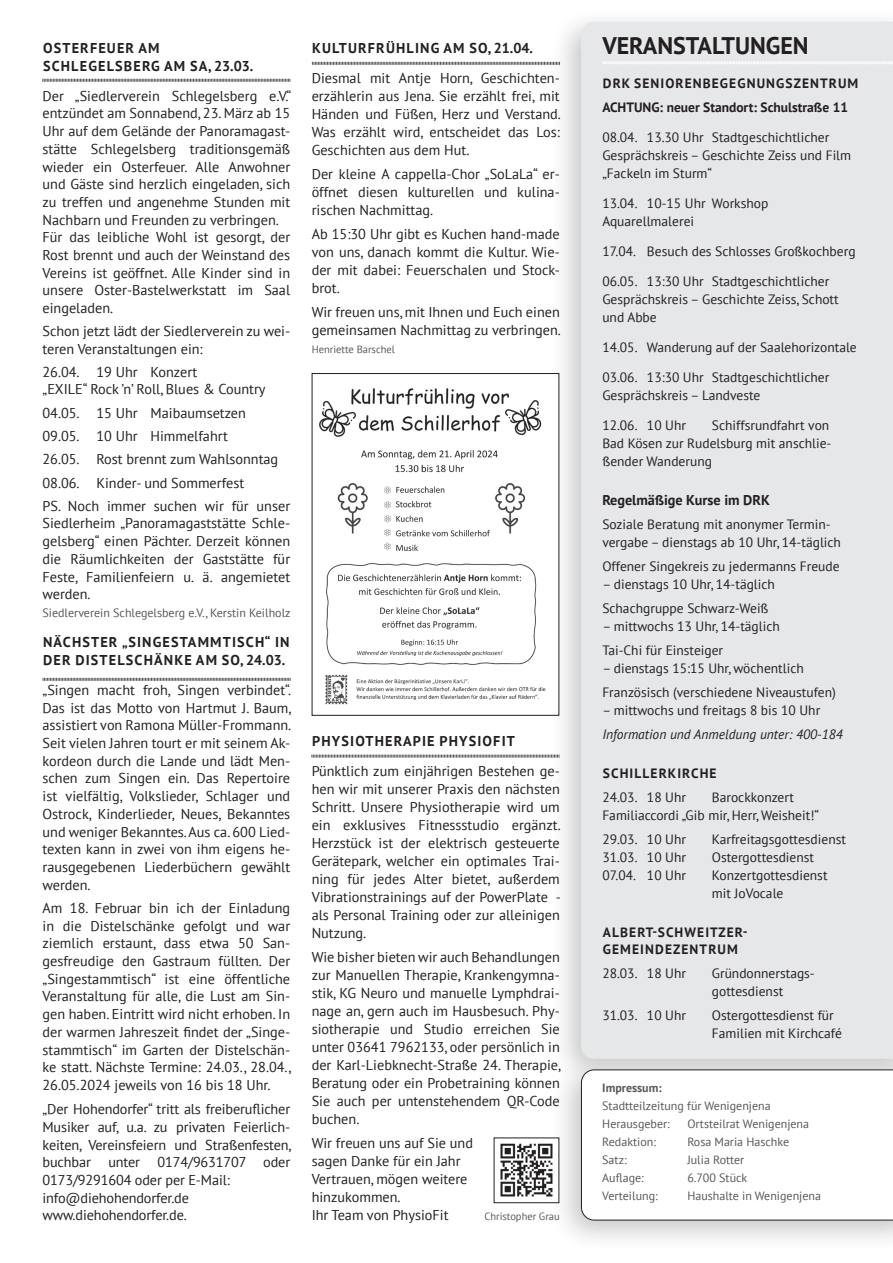
<style>
.page{position:relative;width:893px;height:1263px;background:#fff}
.page>*{position:absolute;margin:0;border:0;box-sizing:border-box;transform-origin:0 0}
.t1{font:700 24px "PT Sans";color:#231f20}
.t2{font:14.25px/17.7px "PT Sans";color:#231f20;text-align:justify}
.t3{font:700 14.25px/17.2px "PT Sans";letter-spacing:.08em;color:#231f20}
.t4{font:700 14.25px "PT Sans";color:#231f20}
.t5{font:13.5px/18px "PT Sans";color:#231f20}
.t6{font:700 13.5px/24px "PT Sans";letter-spacing:.015em;color:#231f20}
.t7{font:700 13.5px/17.2px "PT Sans";letter-spacing:.08em;color:#231f20}
.t8{font:italic 13.5px "PT Sans";color:#231f20}
.t9{font:12px/18px "PT Sans";color:#57585a}
.t10{font:700 12px "PT Sans";color:#57585a}
.t11{font:10.5px "PT Sans";color:#57585a}
</style>
<div class="page">
<svg style="left:43px;top:79px;width:248px;height:3px"></svg>
<div style="left:549px;top:6px;width:344px;height:1085px;background:#231f20;opacity:.25"></div>
<div style="left:581px;top:22px;width:312px;height:1032px;background:#e6e7e9"></div>
<div style="left:549px;top:1054px;width:344px;height:198px;background:#231f20;opacity:.25"></div>
<svg style="left:581px;top:1069px;width:312px;height:151px"></svg>
<svg style="left:602px;top:61px;width:291px;height:4px"></svg>
<svg style="left:312px;top:62px;width:248px;height:3px"></svg>
<img style="left:319px;top:378px;width:238px;height:327px">
<div style="left:312px;top:373px;width:247px;height:343px;border:1px solid #231f20"></div>
<svg style="left:43px;top:678px;width:248px;height:3px"></svg>
<svg style="left:312px;top:755px;width:248px;height:3px"></svg>
<img style="left:500px;top:1139px;width:57px;height:62px">
<p class="t3" style="left:43px;top:40px;width:212px">OSTERFEUER AM<br>SCHLEGELSBERG AM SA, 23.03.</p>
<p class="t2" style="left:43px;top:87px;width:250px;text-align:left">Der „Siedlerverein Schlegelsberg e.V.“ entzündet am Sonnabend, 23. März ab 15<br>Uhr auf dem Gelände der Panoramagast&shy;stätte Schlegelsberg traditionsgemäß wieder ein Osterfeuer. Alle Anwohner und Gäste sind herzlich eingeladen, sich zu treffen und angenehme Stunden mit Nachbarn und Freunden zu verbringen.<br>Für das leibliche Wohl ist gesorgt, der Rost brennt und auch der Weinstand des Vereins ist geöffnet. Alle Kinder sind in unsere Oster-Bastelwerkstatt im Saal eingeladen.</p>
<p class="t2" style="left:43px;top:322px;width:249px">Schon jetzt lädt der Siedlerverein zu wei&shy;teren Veranstaltungen ein:</p>
<p class="t2" style="left:43px;top:363px;width:224px;line-height:17.1px">26.04. 19 Uhr Konzert<br>„EXILE“ Rock ’n’ Roll, Blues &amp; Country</p>
<p class="t2" style="left:42px;top:401px;width:249px;line-height:23.2px;text-align:left">04.05. 15 Uhr Maibaumsetzen<br>09.05. 10 Uhr Himmelfahrt<br>26.05. Rost brennt zum Wahlsonntag<br>08.06. Kinder- und Sommerfest<br>PS. Noch immer suchen wir für unser</p>
<p class="t2" style="left:42px;top:514px;width:249px">Siedlerheim „Panoramagaststätte Schle&shy;gelsberg“ einen Pächter. Derzeit können die Räumlichkeiten der Gaststätte für Feste, Familienfeiern u. ä. angemietet werden.</p>
<p class="t9" style="left:43px;top:603px;width:250px">Siedlerverein Schlegelsberg e.V., Kerstin Keilholz</p>
<p class="t3" style="left:43px;top:633px;width:248px;line-height:18px">NÄCHSTER „SINGESTAMMTISCH“ IN<br>DER DISTELSCHÄNKE AM SO, 24.03.</p>
<p class="t2" style="left:43px;top:681px;width:250px">„Singen macht froh, Singen verbindet“.<br>Das ist das Motto von Hartmut J. Baum, assistiert von Ramona Müller-Frommann.<br>Seit vielen Jahren tourt er mit seinem Ak&shy;kordeon durch die Lande und lädt Men&shy;schen zum Singen ein. Das Repertoire ist vielfältig, Volkslieder, Schlager und Ostrock, Kinderlieder, Neues, Bekanntes und weniger Bekanntes. Aus ca. 600 Lied&shy;texten kann in zwei von ihm eigens he&shy;rausgegebenen Liederbüchern gewählt werden.</p>
<p class="t2" style="left:43px;top:899px;width:250px">Am 18. Februar bin ich der Einladung in die Distelschänke gefolgt und war ziemlich erstaunt, dass etwa 50 San&shy;gesfreudige den Gastraum füllten. Der „Singestammtisch“ ist eine öffentliche Veranstaltung für alle, die Lust am Sin&shy;gen haben. Eintritt wird nicht erhoben. In der warmen Jahreszeit findet der „Singe&shy;stammtisch“ im Garten der Distelschän&shy;ke statt. Nächste Termine: 24.03., 28.04., 26.05.2024 jeweils von 16 bis 18 Uhr.</p>
<p class="t2" style="left:43px;top:1100px;width:250px;text-align:left">„Der Hohendorfer“ tritt als freiberuflicher Musiker auf, u.a. zu privaten Feierlich&shy;keiten, Vereinsfeiern und Straßenfesten, buchbar unter 0174/9631707 oder 0173/9291604 oder per E-Mail: info@diehohendorfer.de www.diehohendorfer.de.</p>
<p class="t3" style="left:312px;top:39px;width:222px">KULTURFRÜHLING AM SO, 21.04.</p>
<p class="t2" style="left:312px;top:69px;width:251px">Diesmal mit Antje Horn, Geschichten&shy;erzählerin aus Jena. Sie erzählt frei, mit Händen und Füßen, Herz und Verstand.<br>Was erzählt wird, entscheidet das Los:<br>Geschichten aus dem Hut.</p>
<p class="t2" style="left:312px;top:165px;width:250px">Der kleine A cappella-Chor „SoLaLa“ er&shy;öffnet diesen kulturellen und kulina&shy;rischen Nachmittag.</p>
<p class="t2" style="left:312px;top:225px;width:250px">Ab 15:30 Uhr gibt es Kuchen hand-made von uns, danach kommt die Kultur. Wie&shy;der mit dabei: Feuerschalen und Stock&shy;brot.</p>
<p class="t2" style="left:312px;top:303px;width:251px">Wir freuen uns, mit Ihnen und Euch einen gemeinsamen Nachmittag zu verbringen.</p>
<p class="t11" style="left:312px;top:343px;width:85px">Henriette Barschel</p>
<p class="t3" style="left:312px;top:732px;width:204px">PHYSIOTHERAPIE PHYSIOFIT</p>
<p class="t2" style="left:312px;top:762px;width:251px">Pünktlich zum einjährigen Bestehen ge&shy;hen wir mit unserer Praxis den nächsten Schritt. Unsere Physiotherapie wird um ein exklusives Fitnessstudio ergänzt.<br>Herzstück ist der elektrisch gesteuerte Gerätepark, welcher ein optimales Trai&shy;ning für jedes Alter bietet, außerdem Vibrationstrainings auf der PowerPlate - als Personal Training oder zur alleinigen Nutzung.</p>
<p class="t2" style="left:312px;top:948px;width:251px">Wie bisher bieten wir auch Behandlungen zur Manuellen Therapie, Krankengymna&shy;stik, KG Neuro und manuelle Lymphdrai&shy;nage an, gern auch im Hausbesuch. Phy&shy;siotherapie und Studio erreichen Sie unter 03641 7962133, oder persönlich in der Karl-Liebknecht-Straße 24. Therapie, Beratung oder ein Probetraining können Sie auch per untenstehendem QR-Code buchen.</p>
<p class="t2" style="left:312px;top:1134px;width:163px;text-align:left">Wir freuen uns auf Sie und sagen Danke für ein Jahr<br>Vertrauen, mögen weitere hinzukommen.<br>Ihr Team von PhysioFit</p>
<p class="t11" style="left:484px;top:1210px;width:77px">Christopher Grau</p>
<h1 class="t1" style="left:602px;top:30px;width:208px">VERANSTALTUNGEN</h1>
<p class="t6" style="left:602px;top:71px;width:258px">DRK SENIORENBEGEGNUNGSZENTRUM<br>ACHTUNG: neuer Standort: Schulstraße 11</p>
<p class="t5" style="left:602px;top:128px;width:250px">08.04. 13.30 Uhr Stadtgeschichtlicher<br>Gesprächskreis – Geschichte Zeiss und Film „Fackeln im Sturm“</p>
<p class="t5" style="left:602px;top:194px;width:168px">13.04. 10-15 Uhr Workshop<br>Aquarellmalerei</p>
<p class="t5" style="left:602px;top:242px;width:255px">17.04. Besuch des Schlosses Großkochberg</p>
<p class="t5" style="left:602px;top:272px;width:238px">06.05. 13:30 Uhr Stadtgeschichtlicher<br>Gesprächskreis – Geschichte Zeiss, Schott und Abbe</p>
<p class="t5" style="left:602px;top:338px;width:256px">14.05. Wanderung auf der Saalehorizontale</p>
<p class="t5" style="left:602px;top:368px;width:229px">03.06. 13:30 Uhr Stadtgeschichtlicher<br>Gesprächskreis – Landveste</p>
<p class="t5" style="left:602px;top:416px;width:85px">12.06. 10 Uhr</p>
<p class="t5" style="left:602px;top:416px;width:231px;text-indent:109px">Schiffsrundfahrt von<br>Bad Kösen zur Rudelsburg mit anschlie&shy;ßender Wanderung</p>
<p class="t4" style="left:602px;top:491px;width:169px">Regelmäßige Kurse im DRK</p>
<p class="t5" style="left:602px;top:515px;width:240px">Soziale Beratung mit anonymer Termin&shy;vergabe – dienstags ab 10 Uhr, 14-täglich</p>
<p class="t5" style="left:602px;top:557px;width:239px">Offener Singekreis zu jedermanns Freude</p>
<p class="t5" style="left:602px;top:572px;width:174px;line-height:24px">– dienstags 10 Uhr, 14-täglich<br>Schachgruppe Schwarz-Weiß</p>
<p class="t5" style="left:602px;top:614px;width:179px;line-height:24px">– mittwochs 13 Uhr, 14-täglich<br>Tai-Chi für Einsteiger</p>
<p class="t5" style="left:602px;top:656px;width:235px;line-height:24px">– dienstags 15:15 Uhr, wöchentlich<br>Französisch (verschiedene Niveaustufen)</p>
<p class="t5" style="left:602px;top:701px;width:219px">– mittwochs und freitags 8 bis 10 Uhr</p>
<p class="t8" style="left:602px;top:726px;width:242px">Information und Anmeldung unter: 400-184</p>
<p class="t7" style="left:603px;top:764px;width:115px">SCHILLERKIRCHE</p>
<p class="t5" style="left:602px;top:788px;width:85px">24.03. 18 Uhr</p>
<p class="t5" style="left:602px;top:788px;width:218px;text-indent:109px">Barockkonzert<br>Familiaccordi „Gib mir, Herr, Weisheit!“</p>
<p class="t5" style="left:602px;top:830px;width:85px">29.03. 10 Uhr</p>
<p class="t5" style="left:712px;top:830px;width:136px">Karfreitagsgottesdienst</p>
<p class="t5" style="left:602px;top:848px;width:85px">31.03. 10 Uhr</p>
<p class="t5" style="left:712px;top:848px;width:104px">Ostergottesdienst</p>
<p class="t5" style="left:602px;top:866px;width:85px">07.04. 10 Uhr</p>
<p class="t5" style="left:712px;top:866px;width:117px">Konzertgottesdienst mit JoVocale</p>
<p class="t7" style="left:603px;top:923px;width:146px">ALBERT-SCHWEITZER-<br>GEMEINDEZENTRUM</p>
<p class="t5" style="left:602px;top:964px;width:85px">28.03. 18 Uhr</p>
<p class="t5" style="left:712px;top:964px;width:104px">Gründonnerstags&shy;gottesdienst</p>
<p class="t5" style="left:602px;top:1006px;width:85px">31.03. 10 Uhr</p>
<p class="t5" style="left:712px;top:1006px;width:132px">Ostergottesdienst für<br>Familien mit Kirchcafé</p>
<p class="t10" style="left:602px;top:1080px;width:61px">Impressum:</p>
<p class="t9" style="left:602px;top:1096px;width:170px">Stadtteilzeitung für Wenigenjena<br>Herausgeber:</p>
<p class="t9" style="left:687px;top:1114px;width:123px">Ortsteilrat Wenigenjena</p>
<p class="t9" style="left:602px;top:1132px;width:55px">Redaktion:</p>
<p class="t9" style="left:687px;top:1132px;width:103px">Rosa Maria Haschke</p>
<p class="t9" style="left:602px;top:1150px;width:26px">Satz:</p>
<p class="t9" style="left:687px;top:1150px;width:59px">Julia Rotter</p>
<p class="t9" style="left:602px;top:1168px;width:43px">Auflage:</p>
<p class="t9" style="left:687px;top:1168px;width:61px">6.700 Stück</p>
<p class="t9" style="left:602px;top:1186px;width:57px">Verteilung:</p>
<p class="t9" style="left:687px;top:1186px;width:135px">Haushalte in Wenigenjena</p>
</div>
